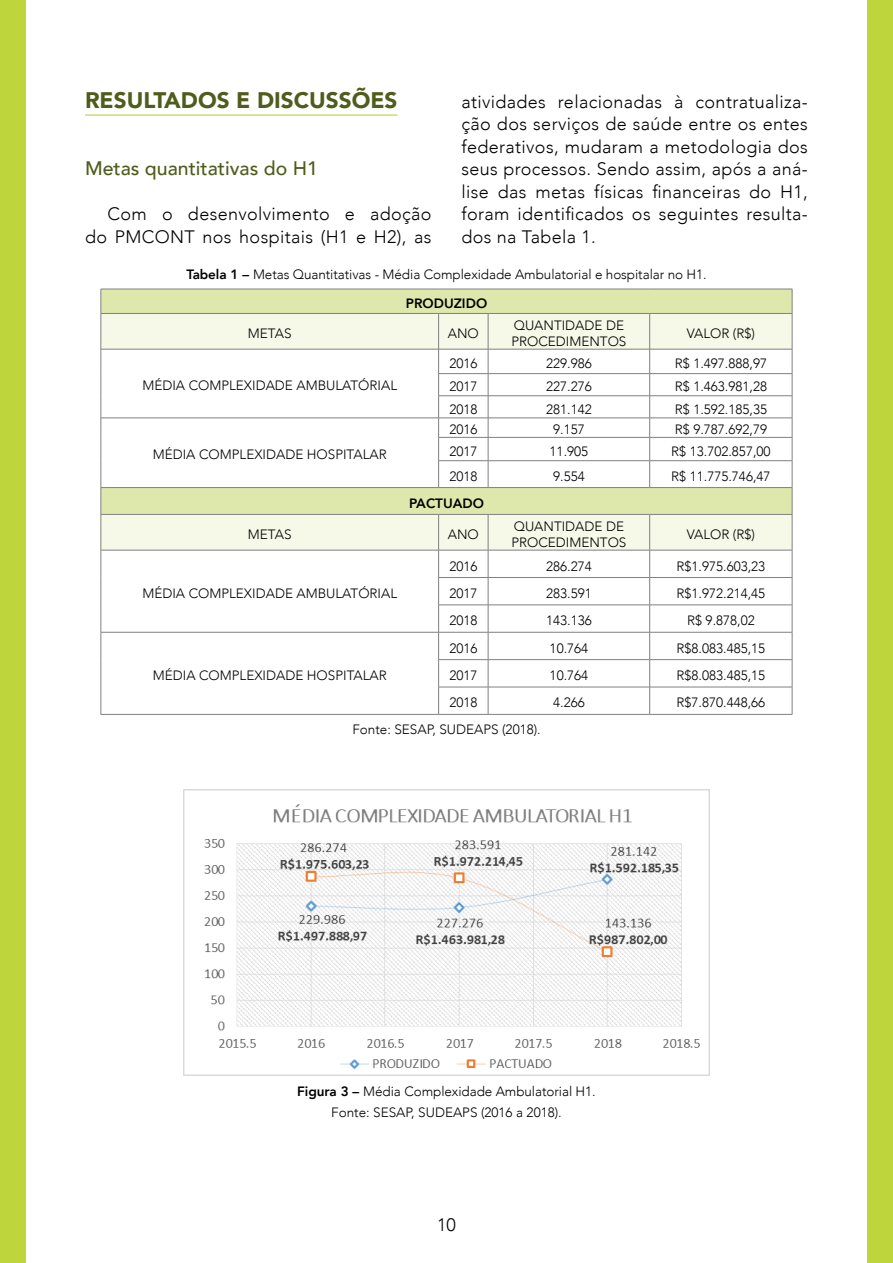
<style>
.page{position:relative;width:893px;height:1263px;background:#fff}
.page>*{position:absolute;margin:0;border:0;box-sizing:border-box;transform-origin:0 0}
.t1{font:900 22.5px "Avenir";color:#4f5c1c}
.t2{font:500 19.5px "Avenir";color:#4f5c1c}
.t3{font:300 18px/22.5px "Avenir";letter-spacing:.02em;color:#000;text-align:right}
.t4{font:300 13.5px/16.2px "Avenir";color:#000;text-align:center}
.t5{font:800 13.5px "Avenir";color:#000}
.s1{font-weight:800}
</style>
<div class="page">
<div style="left:0;top:0;width:26px;height:1263px;background:#bed63b"></div>
<div style="left:867px;top:0;width:26px;height:1263px;background:#bed63b"></div>
<hr style="left:85px;top:114px;width:312px;height:2px;background:#bbd143">
<div style="left:102px;top:290px;width:690px;height:23px;background:#dfe8ac"></div>
<svg style="left:102px;top:314px;width:690px;height:236px"></svg>
<hr style="left:101px;top:289px;width:338px;height:1px;background:#808080">
<svg style="left:101px;top:289px;width:1px;height:24px"></svg>
<hr style="left:439px;top:289px;width:49px;height:1px;background:#808080">
<hr style="left:488px;top:289px;width:162px;height:1px;background:#808080">
<hr style="left:650px;top:289px;width:142px;height:1px;background:#808080">
<svg style="left:792px;top:289px;width:1px;height:24px"></svg>
<hr style="left:101px;top:314px;width:1px;height:35px;background:#808080">
<hr style="left:438px;top:314px;width:1px;height:35px;background:#808080">
<hr style="left:488px;top:314px;width:1px;height:35px;background:#808080">
<hr style="left:649px;top:314px;width:1px;height:35px;background:#808080">
<hr style="left:792px;top:314px;width:1px;height:35px;background:#808080">
<hr style="left:438px;top:373px;width:50px;height:1px;background:#808080">
<hr style="left:488px;top:373px;width:162px;height:1px;background:#808080">
<hr style="left:650px;top:373px;width:142px;height:1px;background:#808080">
<hr style="left:438px;top:395px;width:50px;height:1px;background:#808080">
<hr style="left:488px;top:395px;width:162px;height:1px;background:#808080">
<hr style="left:650px;top:395px;width:142px;height:1px;background:#808080">
<hr style="left:101px;top:418px;width:338px;height:1px;background:#808080">
<hr style="left:439px;top:418px;width:49px;height:1px;background:#808080">
<hr style="left:488px;top:418px;width:162px;height:1px;background:#808080">
<hr style="left:650px;top:418px;width:142px;height:1px;background:#808080">
<hr style="left:438px;top:437px;width:50px;height:1px;background:#808080">
<hr style="left:488px;top:437px;width:162px;height:1px;background:#808080">
<hr style="left:650px;top:437px;width:142px;height:1px;background:#808080">
<hr style="left:438px;top:460px;width:50px;height:1px;background:#808080">
<svg style="left:438px;top:350px;width:1px;height:137px"></svg>
<hr style="left:488px;top:460px;width:162px;height:1px;background:#808080">
<svg style="left:488px;top:350px;width:1px;height:137px"></svg>
<hr style="left:650px;top:460px;width:142px;height:1px;background:#808080">
<svg style="left:649px;top:350px;width:1px;height:137px"></svg>
<svg style="left:101px;top:350px;width:1px;height:164px"></svg>
<svg style="left:792px;top:349px;width:1px;height:165px"></svg>
<hr style="left:101px;top:515px;width:1px;height:35px;background:#808080">
<hr style="left:438px;top:515px;width:1px;height:35px;background:#808080">
<hr style="left:488px;top:515px;width:1px;height:35px;background:#808080">
<hr style="left:649px;top:515px;width:1px;height:35px;background:#808080">
<hr style="left:792px;top:515px;width:1px;height:35px;background:#808080">
<hr style="left:438px;top:577px;width:50px;height:1px;background:#808080">
<hr style="left:488px;top:577px;width:162px;height:1px;background:#808080">
<hr style="left:650px;top:577px;width:142px;height:1px;background:#808080">
<hr style="left:438px;top:605px;width:50px;height:1px;background:#808080">
<hr style="left:488px;top:605px;width:162px;height:1px;background:#808080">
<hr style="left:650px;top:605px;width:142px;height:1px;background:#808080">
<hr style="left:101px;top:632px;width:338px;height:1px;background:#808080">
<hr style="left:439px;top:632px;width:49px;height:1px;background:#808080">
<hr style="left:488px;top:632px;width:162px;height:1px;background:#808080">
<hr style="left:650px;top:632px;width:142px;height:1px;background:#808080">
<hr style="left:438px;top:659px;width:50px;height:1px;background:#808080">
<hr style="left:488px;top:659px;width:162px;height:1px;background:#808080">
<hr style="left:650px;top:659px;width:142px;height:1px;background:#808080">
<svg style="left:101px;top:551px;width:1px;height:163px"></svg>
<hr style="left:438px;top:687px;width:50px;height:1px;background:#808080">
<svg style="left:438px;top:551px;width:1px;height:163px"></svg>
<hr style="left:488px;top:687px;width:162px;height:1px;background:#808080">
<svg style="left:488px;top:551px;width:1px;height:163px"></svg>
<hr style="left:650px;top:687px;width:142px;height:1px;background:#808080">
<svg style="left:649px;top:551px;width:1px;height:163px"></svg>
<svg style="left:792px;top:550px;width:1px;height:164px"></svg>
<hr style="left:101px;top:714px;width:338px;height:1px;background:#808080">
<hr style="left:439px;top:714px;width:49px;height:1px;background:#808080">
<hr style="left:488px;top:714px;width:162px;height:1px;background:#808080">
<hr style="left:650px;top:714px;width:142px;height:1px;background:#808080">
<hr style="left:101px;top:313px;width:338px;height:1px;background:#808080">
<hr style="left:439px;top:313px;width:49px;height:1px;background:#808080">
<hr style="left:488px;top:313px;width:162px;height:1px;background:#808080">
<hr style="left:650px;top:313px;width:142px;height:1px;background:#808080">
<hr style="left:101px;top:349px;width:338px;height:1px;background:#808080">
<hr style="left:439px;top:349px;width:49px;height:1px;background:#808080">
<hr style="left:488px;top:349px;width:162px;height:1px;background:#808080">
<hr style="left:650px;top:349px;width:142px;height:1px;background:#808080">
<hr style="left:101px;top:487px;width:338px;height:1px;background:#808080">
<hr style="left:439px;top:487px;width:49px;height:1px;background:#808080">
<hr style="left:488px;top:487px;width:162px;height:1px;background:#808080">
<hr style="left:650px;top:487px;width:142px;height:1px;background:#808080">
<hr style="left:101px;top:514px;width:338px;height:1px;background:#808080">
<hr style="left:439px;top:514px;width:49px;height:1px;background:#808080">
<hr style="left:488px;top:514px;width:162px;height:1px;background:#808080">
<hr style="left:650px;top:514px;width:142px;height:1px;background:#808080">
<hr style="left:101px;top:550px;width:338px;height:1px;background:#808080">
<hr style="left:439px;top:550px;width:49px;height:1px;background:#808080">
<hr style="left:488px;top:550px;width:162px;height:1px;background:#808080">
<hr style="left:650px;top:550px;width:142px;height:1px;background:#808080">
<img style="left:184px;top:790px;width:525px;height:285px">
<h1 class="t1" style="left:85px;top:80px;width:314px">RESULTADOS E DISCUSSÕES</h1>
<p class="t3" style="left:461px;top:90px;width:348px;text-align:justify">atividades relacionadas à contratualiza&shy;ção dos serviços de saúde entre os entes federativos, mudaram a metodologia dos seus processos. Sendo assim, após a aná&shy;lise das metas físicas financeiras do H1, foram identificados os seguintes resulta&shy;dos na Tabela 1.</p>
<p class="t4" style="left:186px;top:259px;width:522px;line-height:29.4px"><span class="s1">Tabela 1 –</span> Metas Quantitativas - Média Complexidade Ambulatorial e hospitalar no H1.<br><span class="s1">PRODUZIDO</span></p>
<p class="t4" style="left:248px;top:325px;width:45px">METAS</p>
<p class="t4" style="left:448px;top:325px;width:33px">ANO</p>
<p class="t4" style="left:511px;top:317px;width:117px;text-align:left">QUANTIDADE DE<br>PROCEDIMENTOS</p>
<p class="t4" style="left:687px;top:325px;width:70px">VALOR (R$)</p>
<p class="t4" style="left:142px;top:378px;width:256px">MÉDIA COMPLEXIDADE AMBULATÓRIAL</p>
<h2 class="t2" style="left:85px;top:151px;width:234px">Metas quantitativas do H1</h2>
<h3 class="t3" style="left:85px;top:203px;width:348px">Com o desenvolvimento e adoção do PMCONT nos hospitais (H1 e H2), as</h3>
<p class="t4" style="left:449px;top:355px;width:30px">2016</p>
<p class="t4" style="left:546px;top:355px;width:47px">229.986</p>
<p class="t4" style="left:675px;top:355px;width:94px">R$ 1.497.888,97</p>
<p class="t4" style="left:449px;top:379px;width:30px">2017</p>
<p class="t4" style="left:546px;top:379px;width:47px">227.276</p>
<p class="t4" style="left:675px;top:379px;width:94px">R$ 1.463.981,28</p>
<p class="t4" style="left:449px;top:401px;width:30px">2018</p>
<p class="t4" style="left:546px;top:401px;width:47px">281.142</p>
<p class="t4" style="left:675px;top:401px;width:94px">R$ 1.592.185,35</p>
<p class="t4" style="left:153px;top:447px;width:235px">MÉDIA COMPLEXIDADE HOSPITALAR</p>
<p class="t4" style="left:449px;top:422px;width:30px">2016</p>
<p class="t4" style="left:553px;top:422px;width:33px">9.157</p>
<p class="t4" style="left:675px;top:422px;width:94px">R$ 9.787.692,79</p>
<p class="t4" style="left:449px;top:443px;width:30px">2017</p>
<p class="t4" style="left:550px;top:443px;width:40px">11.905</p>
<p class="t4" style="left:671px;top:443px;width:101px">R$ 13.702.857,00</p>
<p class="t4" style="left:449px;top:468px;width:30px">2018</p>
<p class="t4" style="left:553px;top:468px;width:33px">9.554</p>
<p class="t4" style="left:671px;top:468px;width:101px">R$ 11.775.746,47</p>
<p class="t5" style="left:409px;top:492px;width:76px">PACTUADO</p>
<p class="t4" style="left:248px;top:526px;width:45px">METAS</p>
<p class="t4" style="left:448px;top:526px;width:33px">ANO</p>
<p class="t4" style="left:511px;top:518px;width:117px;text-align:left">QUANTIDADE DE<br>PROCEDIMENTOS</p>
<p class="t4" style="left:687px;top:526px;width:70px">VALOR (R$)</p>
<p class="t4" style="left:142px;top:585px;width:256px">MÉDIA COMPLEXIDADE AMBULATÓRIAL</p>
<p class="t4" style="left:449px;top:558px;width:30px">2016</p>
<p class="t4" style="left:546px;top:558px;width:47px">286.274</p>
<p class="t4" style="left:677px;top:558px;width:90px">R$1.975.603,23</p>
<p class="t4" style="left:449px;top:585px;width:30px">2017</p>
<p class="t4" style="left:546px;top:585px;width:47px">283.591</p>
<p class="t4" style="left:677px;top:585px;width:90px">R$1.972.214,45</p>
<p class="t4" style="left:449px;top:613px;width:30px">2018</p>
<p class="t4" style="left:546px;top:613px;width:47px">143.136</p>
<p class="t4" style="left:687px;top:613px;width:69px">R$ 9.878,02</p>
<p class="t4" style="left:449px;top:640px;width:30px">2016</p>
<p class="t4" style="left:550px;top:640px;width:40px">10.764</p>
<p class="t4" style="left:677px;top:640px;width:90px">R$8.083.485,15</p>
<p class="t4" style="left:449px;top:667px;width:30px">2017</p>
<p class="t4" style="left:550px;top:667px;width:40px">10.764</p>
<p class="t4" style="left:677px;top:667px;width:90px">R$8.083.485,15</p>
<p class="t4" style="left:449px;top:695px;width:30px">2018</p>
<p class="t4" style="left:553px;top:695px;width:33px">4.266</p>
<p class="t4" style="left:677px;top:695px;width:90px">R$7.870.448,66</p>
<p class="t4" style="left:352px;top:721px;width:190px">Fonte: SESAP, SUDEAPS (2018).</p>
<p class="t4" style="left:153px;top:667px;width:235px">MÉDIA COMPLEXIDADE HOSPITALAR</p>
<p class="t4" style="left:297px;top:1081px;width:300px;line-height:20.7px"><span class="s1">Figura 3 –</span> Média Complexidade Ambulatorial H1.<br>Fonte: SESAP, SUDEAPS (2016 a 2018).</p>
<h3 class="t3" style="left:437px;top:1214px;width:20px">10</h3>
</div>
